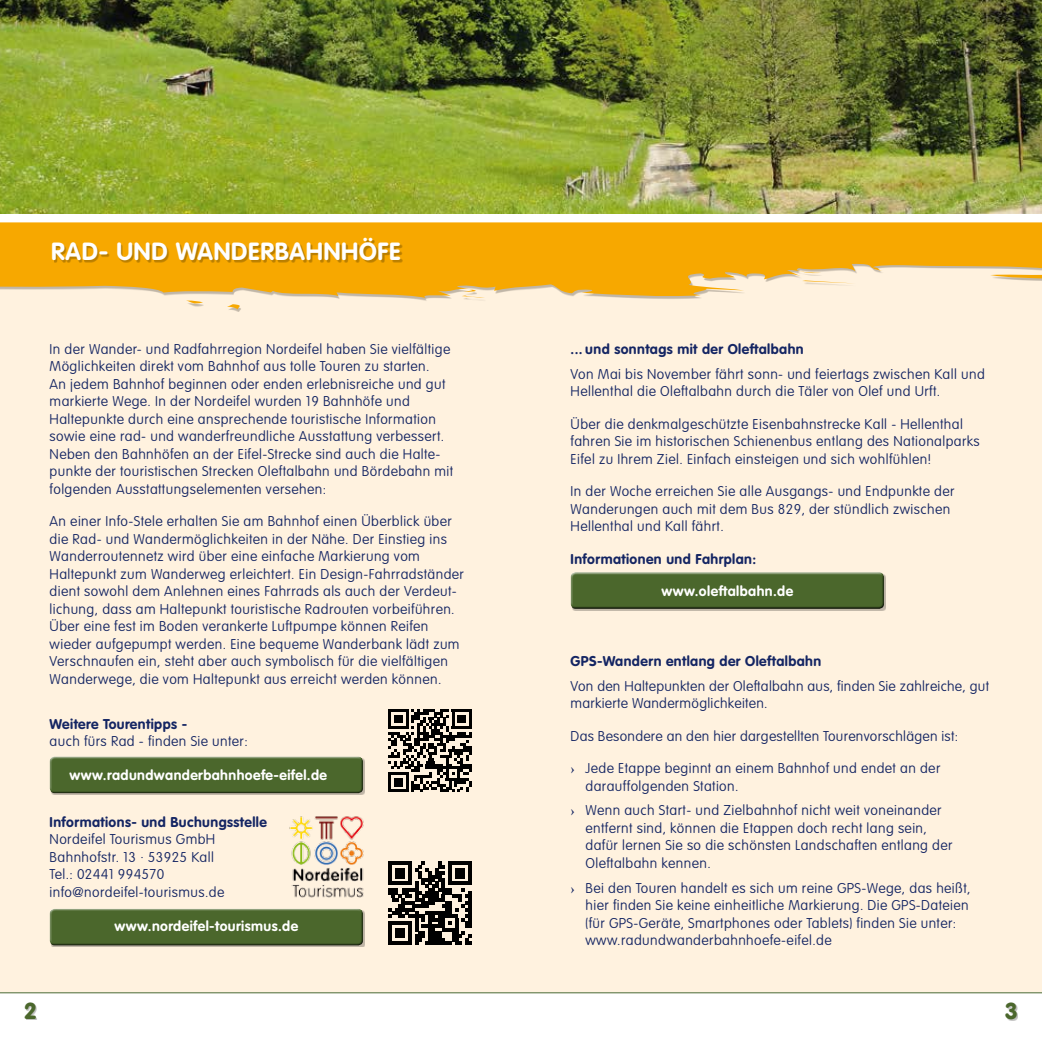
<style>
.page{position:relative;width:1042px;height:1042px;background:#fff2df}
.page>*{position:absolute;margin:0;border:0;box-sizing:border-box;transform-origin:0 0}
.t1{font:700 24.5px "VAG Rounded Std";letter-spacing:.03em;color:#fff}
.t2{font:900 22.75px "VAG Rounded Std";color:#4b672c}
.t3{font:100 14px/17.5px "VAG Rounded Std";letter-spacing:.03em;color:#142563}
.t4{font:700 14px "VAG Rounded Std";letter-spacing:.03em;color:#142563}
.t5{font:700 14px "VAG Rounded Std";letter-spacing:.03em;color:#fff}
.s1{font-family:"Agfa Wile Roman Std";font-weight:500}
</style>
<div class="page">
<div style="left:0;top:992px;width:1042px;height:50px;background:#fff"></div>
<div style="left:51px;top:758px;width:314px;height:37px;background:#c3b9aa"></div>
<div style="left:48px;top:754px;width:317px;height:38px;background:#fff;opacity:.75"></div>
<div style="left:48px;top:758px;width:317px;height:36px;background:#000;opacity:.75"></div>
<div style="left:572px;top:574px;width:314px;height:37px;background:#c3b9aa"></div>
<div style="left:569px;top:570px;width:317px;height:37px;background:#fff;opacity:.75"></div>
<div style="left:569px;top:573px;width:317px;height:37px;background:#000;opacity:.75"></div>
<svg style="left:388px;top:709px;width:84px;height:83px"></svg>
<hr style="left:452px;top:709px;width:20px;height:3px;background:#000">
<svg style="left:388px;top:861px;width:84px;height:83px"></svg>
<hr style="left:448px;top:861px;width:24px;height:4px;background:#000">
<div style="left:51px;top:910px;width:314px;height:37px;background:#c0b6a7"></div>
<div style="left:48px;top:906px;width:317px;height:38px;background:#fff;opacity:.75"></div>
<div style="left:48px;top:910px;width:317px;height:36px;background:#000;opacity:.75"></div>
<img style="left:0;top:0;width:1042px;height:214px">
<img style="left:289px;top:816px;width:75px;height:82px">
<div style="left:0;top:214px;width:1042px;height:32px;background:#fff"></div>
<svg style="left:0;top:222px;width:1042px;height:88px;fill:#f7a800"></svg>
<div style="left:54px;top:240px;width:348px;height:22px;background:#000;opacity:.25"></div>
<div style="left:26px;top:1003px;width:11px;height:17px;background:#000;opacity:.25"></div>
<div style="left:1006px;top:1003px;width:12px;height:17px;background:#000;opacity:.25"></div>
<h1 class="t1" style="left:51px;top:237px;width:351px">RAD- UND WANDERBAHNHÖFE</h1>
<p class="t3" style="left:50px;top:341px;width:405px">In der Wander- und Radfahrregion Nordeifel haben Sie vielfältige Möglichkeiten direkt vom Bahnhof aus tolle Touren zu starten.<br>An jedem Bahnhof beginnen oder enden erlebnisreiche und gut markierte Wege. In der Nordeifel wurden 19 Bahnhöfe und Haltepunkte durch eine ansprechende touristische Information sowie eine rad- und wanderfreundliche Ausstattung verbessert.<br>Neben den Bahnhöfen an der Eifel-Strecke sind auch die Halte&shy;punkte der touristischen Strecken Oleftalbahn und Bördebahn mit folgenden Ausstattungselementen versehen:</p>
<p class="t3" style="left:50px;top:513px;width:416px">An einer Info-Stele erhalten Sie am Bahnhof einen Überblick über die Rad- und Wandermöglichkeiten in der Nähe. Der Einstieg ins Wanderroutennetz wird über eine einfache Markierung vom Haltepunkt zum Wanderweg erleichtert. Ein Design-Fahrradständer dient sowohl dem Anlehnen eines Fahrrads als auch der Verdeut&shy;lichung, dass am Haltepunkt touristische Radrouten vorbeiführen.<br>Über eine fest im Boden verankerte Luftpumpe können Reifen wieder aufgepumpt werden. Eine bequeme Wanderbank lädt zum Verschnaufen ein, steht aber auch symbolisch für die vielfältigen Wanderwege, die vom Haltepunkt aus erreicht werden können.</p>
<p class="t4" style="left:50px;top:715px;width:139px">Weitere Tourentipps -</p>
<p class="t3" style="left:50px;top:733px;width:200px">auch fürs Rad - finden Sie unter:</p>
<p class="t5" style="left:69px;top:767px;width:259px">www.radundwanderbahnhoefe-eifel.de</p>
<p class="t4" style="left:50px;top:813px;width:219px">Informations- und Buchungsstelle</p>
<p class="t3" style="left:50px;top:831px;width:176px">Nordeifel Tourismus GmbH<br>Bahnhofstr. 13 · 53925 Kall<br>Tel.: 02441 994570 info@nordeifel-tourismus.de</p>
<p class="t5" style="left:114px;top:918px;width:185px">www.nordeifel-tourismus.de</p>
<p class="t4" style="left:570px;top:341px;width:235px">... und sonntags mit der Oleftalbahn</p>
<p class="t3" style="left:570px;top:366px;width:416px">Von Mai bis November fährt sonn- und feiertags zwischen Kall und<br>Hellenthal die Oleftalbahn durch die Täler von Olef und Urft.</p>
<p class="t3" style="left:570px;top:415px;width:411px">Über die denkmalgeschützte Eisenbahnstrecke Kall - Hellenthal fahren Sie im historischen Schienenbus entlang des Nationalparks<br>Eifel zu Ihrem Ziel. Einfach einsteigen und sich wohlfühlen!</p>
<p class="t3" style="left:570px;top:483px;width:385px">In der Woche erreichen Sie alle Ausgangs- und Endpunkte der<br>Wanderungen auch mit dem Bus 829, der stündlich zwischen<br>Hellenthal und Kall fährt.</p>
<p class="t4" style="left:570px;top:551px;width:187px">Informationen und Fahrplan:</p>
<p class="t5" style="left:661px;top:582px;width:133px">www.oleftalbahn.de</p>
<p class="t4" style="left:570px;top:652px;width:252px">GPS-Wandern entlang der Oleftalbahn</p>
<p class="t3" style="left:570px;top:677px;width:420px">Von den Haltepunkten der Oleftalbahn aus, finden Sie zahlreiche, gut markierte Wandermöglichkeiten.</p>
<p class="t3" style="left:570px;top:727px;width:389px">Das Besondere an den hier dargestellten Tourenvorschlägen ist:</p>
<p class="t3" style="left:585px;top:760px;width:356px;text-indent:-15px"><span class="s1">›</span> Jede Etappe beginnt an einem Bahnhof und endet an der darauffolgenden Station.</p>
<p class="t3" style="left:585px;top:802px;width:368px;text-indent:-15px"><span class="s1">›</span> Wenn auch Start- und Zielbahnhof nicht weit voneinander entfernt sind, können die Etappen doch recht lang sein, dafür lernen Sie so die schönsten Landschaften entlang der Oleftalbahn kennen.</p>
<p class="t3" style="left:585px;top:880px;width:386px;text-indent:-15px"><span class="s1">›</span> Bei den Touren handelt es sich um reine GPS-Wege, das heißt, hier finden Sie keine einheitliche Markierung. Die GPS-Dateien (für GPS-Geräte, Smartphones oder Tablets) finden Sie unter: www.radundwanderbahnhoefe-eifel.de</p>
<h2 class="t2" style="left:25px;top:997px;width:13px">2</h2>
<h2 class="t2" style="left:1005px;top:997px;width:13px">3</h2>
</div>
